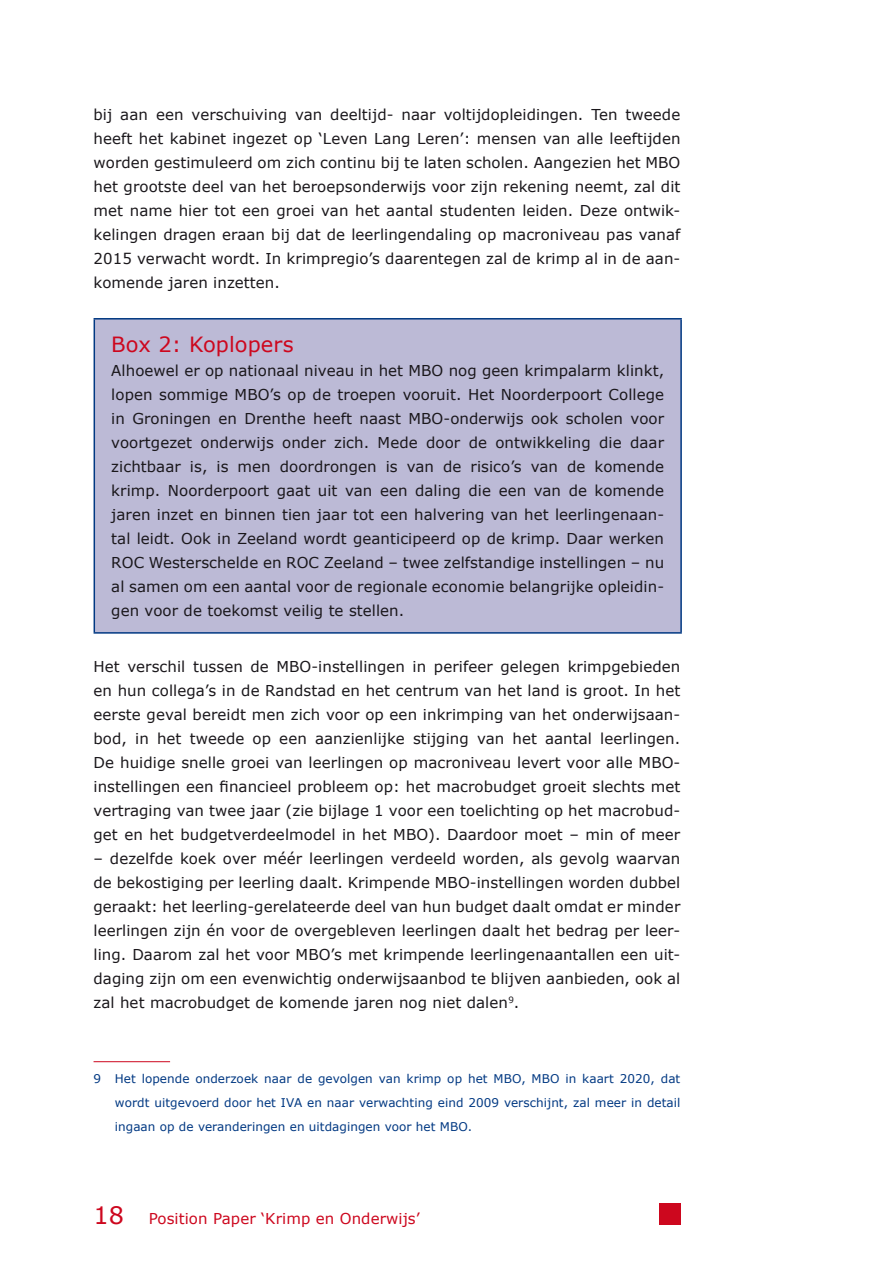
<style>
.page{position:relative;width:893px;height:1263px;background:#fff}
.page>*{position:absolute;margin:0;border:0;box-sizing:border-box;transform-origin:0 0}
.t1{font:21px "Verdana";letter-spacing:.005em;color:#cd071e}
.t2{font:15px/24px "Verdana";letter-spacing:.005em;color:#1a171b;text-align:justify}
.t3{font:15px "Verdana";letter-spacing:.005em;color:#cd071e}
.t4{font:12px/24px "Verdana";letter-spacing:.005em;color:#003882;text-align:justify}
.s1{font-size:24px}
</style>
<div class="page">
<div style="left:659px;top:1203px;width:21px;height:21px;background:#cd071e"></div>
<div style="left:94px;top:319px;width:587px;height:314px;background:#bcbad6"></div>
<hr style="left:94px;top:318px;width:588px;height:1px;background:#003882">
<hr style="left:94px;top:320px;width:1px;height:312px;background:#003882">
<hr style="left:680px;top:320px;width:2px;height:312px;background:#003882">
<hr style="left:94px;top:632px;width:588px;height:2px;background:#003882">
<hr style="left:94px;top:1061px;width:76px;height:1px;background:#cd071e">
<p class="t2" style="left:94px;top:102px;width:588px">bij aan een verschuiving van deeltijd- naar voltijdopleidingen. Ten tweede heeft het kabinet ingezet op ‘Leven Lang Leren’: mensen van alle leeftijden worden gestimuleerd om zich continu bij te laten scholen. Aangezien het MBO het grootste deel van het beroepsonderwijs voor zijn rekening neemt, zal dit met name hier tot een groei van het aantal studenten leiden. Deze ontwik&shy;kelingen dragen eraan bij dat de leerlingendaling op macroniveau pas vanaf 2015 verwacht wordt. In krimpregio’s daarentegen zal de krimp al in de aan&shy;komende jaren inzetten.</p>
<h1 class="t1" style="left:111px;top:331px;width:184px">Box 2: Koplopers</h1>
<p class="t2" style="left:111px;top:358px;width:554px">Alhoewel er op nationaal niveau in het MBO nog geen krimpalarm klinkt, lopen sommige MBO’s op de troepen vooruit. Het Noorderpoort College in Groningen en Drenthe heeft naast MBO-onderwijs ook scholen voor voortgezet onderwijs onder zich. Mede door de ontwikkeling die daar zichtbaar is, is men doordrongen is van de risico’s van de komende krimp. Noorderpoort gaat uit van een daling die een van de komende jaren inzet en binnen tien jaar tot een halvering van het leerlingenaan&shy;tal leidt. Ook in Zeeland wordt geanticipeerd op de krimp. Daar werken ROC Westerschelde en ROC Zeeland – twee zelfstandige instellingen – nu al samen om een aantal voor de regionale economie belangrijke opleidin&shy;gen voor de toekomst veilig te stellen.</p>
<p class="t2" style="left:94px;top:654px;width:588px;text-align:left">Het verschil tussen de MBO-instellingen in perifeer gelegen krimpgebieden en hun collega’s in de Randstad en het centrum van het land is groot. In het eerste geval bereidt men zich voor op een inkrimping van het onderwijsaan&shy;bod, in het tweede op een aanzienlijke stijging van het aantal leerlingen.<br>De huidige snelle groei van leerlingen op macroniveau levert voor alle MBO&shy;instellingen een financieel probleem op: het macrobudget groeit slechts met vertraging van twee jaar (zie bijlage 1 voor een toelichting op het macrobud&shy;get en het budgetverdeelmodel in het MBO). Daardoor moet – min of meer</p>
<p class="t2" style="left:94px;top:846px;width:588px">– dezelfde koek over méér leerlingen verdeeld worden, als gevolg waarvan de bekostiging per leerling daalt. Krimpende MBO-instellingen worden dubbel geraakt: het leerling-gerelateerde deel van hun budget daalt omdat er minder leerlingen zijn én voor de overgebleven leerlingen daalt het bedrag per leer&shy;ling. Daarom zal het voor MBO’s met krimpende leerlingenaantallen een uit&shy;daging zijn om een evenwichtig onderwijsaanbod te blijven aanbieden, ook al zal het macrobudget de komende jaren nog niet dalen<sup>9</sup>.</p>
<p class="t4" style="left:115px;top:1066px;width:567px;text-indent:-21px">9 Het lopende onderzoek naar de gevolgen van krimp op het MBO, MBO in kaart 2020, dat wordt uitgevoerd door het IVA en naar verwachting eind 2009 verschijnt, zal meer in detail ingaan op de veranderingen en uitdagingen voor het MBO.</p>
<p class="t3" style="left:94px;top:1209px;width:328px"><span class="s1">18</span> Position Paper ‘Krimp en Onderwijs’</p>
</div>
